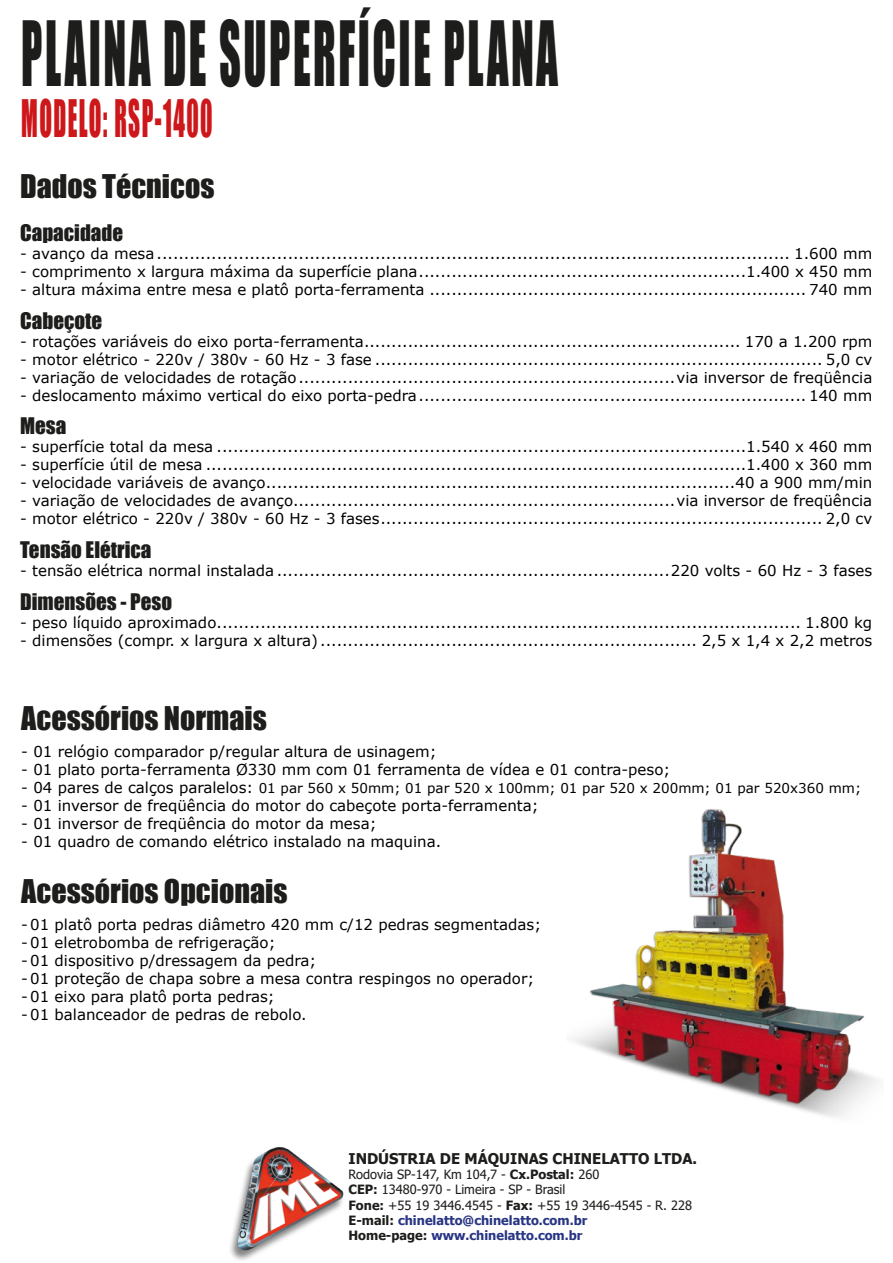
<style>
.page{position:relative;width:893px;height:1263px;background:#fff}
.page>*{position:absolute;margin:0;border:0;box-sizing:border-box;transform-origin:0 0}
.t1{font:82.5px "Impact";letter-spacing:.06em;color:#1d1d1b;scale:.51 1}
.t2{font:47.55px "Impact";letter-spacing:.06em;color:#cd171a;scale:.49 1}
.t3{font:30px "Impact";color:#1d1d1b}
.t4{font:21px "Impact";color:#1d1d1b}
.t5{font:15px/18px "MS Reference Sans Serif";color:#000}
.t6{font:700 14.85px "Tahoma";color:#1d1d1b}
.t7{font:13.5px "MS Reference Sans Serif";color:#000}
.t8{font:12.75px/15.3px "Tahoma";color:#1d1d1b}
.s1{font-size:15px}
.s2{font-weight:700}
.s3{font-weight:700;color:#283583}
</style>
<div class="page">
<img style="left:230px;top:1147px;width:114px;height:113px">
<img style="left:573px;top:809px;width:305px;height:308px">
<h1 class="t1" style="left:21px;top:3px;width:1054px">PLAINA DE SUPERFÍCIE PLANA</h1>
<h2 class="t2" style="left:21px;top:89px;width:392px">MODELO: RSP-1400</h2>
<h3 class="t3" style="left:20px;top:168px;width:196px">Dados Técnicos</h3>
<h3 class="t4" style="left:20px;top:220px;width:105px">Capacidade</h3>
<p class="t5" style="left:20px;top:244px;width:854px">- avanço da mesa.................................................................................................................... 1.600 mm</p>
<p class="t5" style="left:20px;top:262px;width:854px">- comprimento x largura máxima da superfície plana............................................................1.400 x 450 mm</p>
<p class="t5" style="left:20px;top:280px;width:854px">- altura máxima entre mesa e platô porta-ferramenta ..................................................................... 740 mm</p>
<h3 class="t4" style="left:20px;top:307px;width:84px">Cabeçote</h3>
<p class="t5" style="left:20px;top:332px;width:854px">- rotações variáveis do eixo porta-ferramenta..................................................................... 170 a 1.200 rpm</p>
<p class="t5" style="left:20px;top:350px;width:854px">- motor elétrico - 220v / 380v - 60 Hz - 3 fase .................................................................................. 5,0 cv</p>
<p class="t5" style="left:20px;top:368px;width:854px">- variação de velocidades de rotação.....................................................................via inversor de freqüência</p>
<p class="t5" style="left:20px;top:386px;width:854px">- deslocamento máximo vertical do eixo porta-pedra....................................................................... 140 mm</p>
<h3 class="t4" style="left:20px;top:413px;width:48px">Mesa</h3>
<p class="t5" style="left:20px;top:437px;width:854px">- superfície total da mesa .................................................................................................1.540 x 460 mm</p>
<p class="t5" style="left:20px;top:455px;width:854px">- superfície útil de mesa ...................................................................................................1.400 x 360 mm</p>
<p class="t5" style="left:20px;top:473px;width:854px">- velocidade variáveis de avanço......................................................................................40 a 900 mm/min</p>
<p class="t5" style="left:20px;top:491px;width:854px">- variação de velocidades de avanço......................................................................via inversor de freqüência</p>
<p class="t5" style="left:20px;top:509px;width:854px">- motor elétrico - 220v / 380v - 60 Hz - 3 fases................................................................................. 2,0 cv</p>
<h3 class="t4" style="left:20px;top:537px;width:133px">Tensão Elétrica</h3>
<p class="t5" style="left:20px;top:561px;width:854px">- tensão elétrica normal instalada ........................................................................220 volts - 60 Hz - 3 fases</p>
<h3 class="t4" style="left:20px;top:589px;width:153px">Dimensões - Peso</h3>
<p class="t5" style="left:20px;top:613px;width:854px">- peso líquido aproximado........................................................................................................... 1.800 kg</p>
<p class="t5" style="left:20px;top:631px;width:854px">- dimensões (compr. x largura x altura) ..................................................................... 2,5 x 1,4 x 2,2 metros</p>
<h3 class="t3" style="left:21px;top:699px;width:247px">Acessórios Normais</h3>
<p class="t5" style="left:21px;top:742px;width:417px">- 01 relógio comparador p/regular altura de usinagem;</p>
<p class="t5" style="left:21px;top:760px;width:650px">- 01 plato porta-ferramenta Ø330 mm com 01 ferramenta de vídea e 01 contra-peso;</p>
<p class="t7" style="left:21px;top:779px;width:841px"><span class="s1">- 04 pares de calços paralelos:</span> 01 par 560 x 50mm; 01 par 520 x 100mm; 01 par 520 x 200mm; 01 par 520x360 mm;</p>
<p class="t5" style="left:21px;top:796px;width:519px">- 01 inversor de freqüência do motor do cabeçote porta-ferramenta;</p>
<p class="t5" style="left:21px;top:814px;width:357px">- 01 inversor de freqüência do motor da mesa;</p>
<p class="t5" style="left:21px;top:832px;width:421px">- 01 quadro de comando elétrico instalado na maquina.</p>
<h3 class="t3" style="left:21px;top:873px;width:268px">Acessórios Opcionais</h3>
<p class="t5" style="left:21px;top:915px;width:521px">-01 platô porta pedras diâmetro 420 mm c/12 pedras segmentadas; -01 eletrobomba de refrigeração;<br>-01 dispositivo p/dressagem da pedra;<br>-01 proteção de chapa sobre a mesa contra respingos no operador; -01 eixo para platô porta pedras;<br>-01 balanceador de pedras de rebolo.</p>
<p class="t6" style="left:349px;top:1148px;width:350px">INDÚSTRIA DE MÁQUINAS CHINELATTO LTDA.</p>
<p class="t8" style="left:349px;top:1167px;width:345px">Rodovia SP-147, Km 104,7 - <span class="s2">Cx.Postal:</span> 260<br><span class="s2">CEP:</span> 13480-970 - Limeira - SP - Brasil<br><span class="s2">Fone:</span> +55 19 3446.4545 - <span class="s2">Fax:</span> +55 19 3446-4545 - R. 228<br><span class="s2">E-mail:</span> <span class="s3">chinelatto@chinelatto.com.br<br></span><span class="s2">Home-page:</span> <span class="s3">www.chinelatto.com.br</span></p>
</div>
